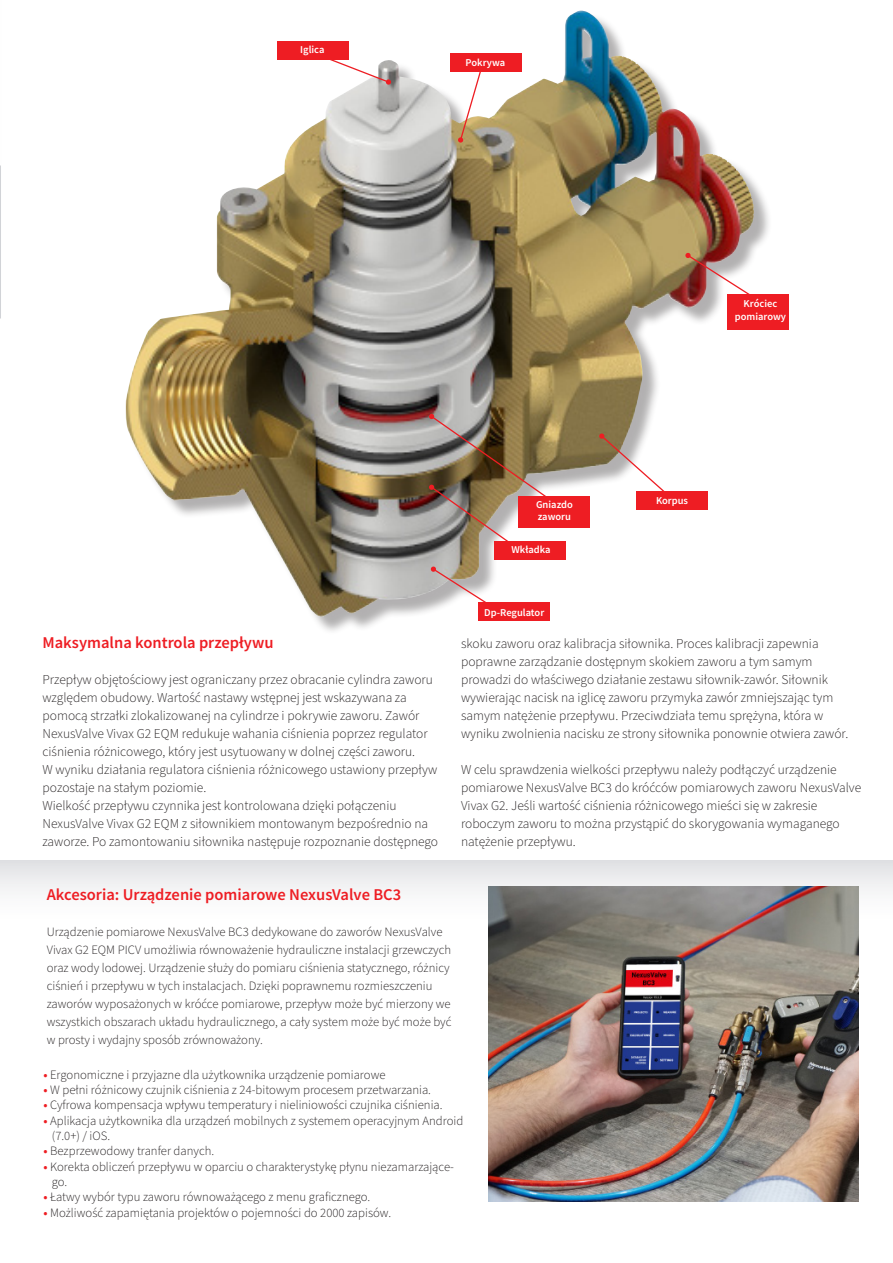
<style>
.page{position:relative;width:893px;height:1263px;background:#fff}
.page>*{position:absolute;margin:0;border:0;box-sizing:border-box;transform-origin:0 0}
.t1{font:600 16.5px "Source Sans Pro";color:#ee1d23}
.t2{font:300 13.5px/18px "Source Sans Pro";color:#231f20}
.t3{font:300 12.75px/18px "Source Sans Pro";color:#231f20}
.t4{font:600 10.5px/12.6px "Source Sans Pro";color:#fff}
.s1{font-weight:600;color:#ee1d23}
</style>
<div class="page">
<img style="left:0;top:165px;width:1px;height:154px">
<svg style="left:0;top:860px;width:893px;height:342px"></svg>
<img style="left:488px;top:887px;width:370px;height:314px">
<div style="left:127px;top:13px;width:646px;height:622px;background:#231f20;opacity:.35"></div>
<img style="left:126px;top:11px;width:563px;height:606px">
<svg style="left:599px;top:433px;width:69px;height:63px"></svg>
<svg style="left:458px;top:72px;width:25px;height:71px"></svg>
<svg style="left:323px;top:56px;width:68px;height:29px"></svg>
<svg style="left:430px;top:566px;width:67px;height:44px"></svg>
<img style="left:429px;top:414px;width:120px;height:135px">
<svg style="left:685px;top:252px;width:66px;height:44px"></svg>
<div style="left:519px;top:496px;width:71px;height:31px;background:#ee1d23"></div>
<div style="left:494px;top:541px;width:72px;height:18px;background:#ee1d23"></div>
<div style="left:478px;top:603px;width:72px;height:18px;background:#ee1d23"></div>
<div style="left:636px;top:492px;width:72px;height:18px;background:#ee1d23"></div>
<div style="left:727px;top:294px;width:62px;height:36px;background:#ee1d23"></div>
<div style="left:450px;top:54px;width:72px;height:18px;background:#ee1d23"></div>
<div style="left:277px;top:41px;width:72px;height:19px;background:#ee1d23"></div>
<p class="t4" style="left:300px;top:43px;width:26px">Iglica</p>
<p class="t4" style="left:466px;top:56px;width:41px">Pokrywa</p>
<p class="t4" style="left:744px;top:297px;width:35px">Króciec</p>
<p class="t4" style="left:735px;top:310px;width:53px">pomiarowy</p>
<p class="t1" style="left:43px;top:632px;width:232px">Maksymalna kontrola przepływu</p>
<p class="t2" style="left:43px;top:671px;width:396px">Przepływ objętościowy jest ograniczany przez obracanie cylindra zaworu względem obudowy. Wartość nastawy wstępnej jest wskazywana za pomocą strzałki zlokalizowanej na cylindrze i pokrywie zaworu. Zawór NexusValve Vivax G2 EQM redukuje wahania ciśnienia poprzez regulator ciśnienia różnicowego, który jest usytuowany w dolnej części zaworu.<br>W wyniku działania regulatora ciśnienia różnicowego ustawiony przepływ pozostaje na stałym poziomie.</p>
<p class="t2" style="left:43px;top:797px;width:397px">Wielkość przepływu czynnika jest kontrolowana dzięki połączeniu<br>NexusValve Vivax G2 EQM z siłownikiem montowanym bezpośrednio na zaworze. Po zamontowaniu siłownika następuje rozpoznanie dostępnego</p>
<p class="t4" style="left:536px;top:498px;width:38px">Gniazdo zaworu</p>
<p class="t4" style="left:511px;top:543px;width:40px">Wkładka</p>
<p class="t4" style="left:484px;top:606px;width:61px">Dp-Regulator</p>
<p class="t4" style="left:656px;top:494px;width:34px">Korpus</p>
<p class="t2" style="left:461px;top:635px;width:389px">skoku zaworu oraz kalibracja siłownika. Proces kalibracji zapewnia poprawne zarządzanie dostępnym skokiem zaworu a tym samym prowadzi do właściwego działanie zestawu siłownik-zawór. Siłownik wywierając nacisk na iglicę zaworu przymyka zawór zmniejszając tym samym natężenie przepływu. Przeciwdziała temu sprężyna, która w wyniku zwolnienia nacisku ze strony siłownika ponownie otwiera zawór.</p>
<p class="t2" style="left:461px;top:761px;width:402px">W celu sprawdzenia wielkości przepływu należy podłączyć urządzenie pomiarowe NexusValve BC3 do króćców pomiarowych zaworu NexusValve Vivax G2. Jeśli wartość ciśnienia różnicowego mieści się w zakresie roboczym zaworu to można przystąpić do skorygowania wymaganego natężenie przepływu.</p>
<p class="t1" style="left:47px;top:884px;width:356px">Akcesoria: Urządzenie pomiarowe NexusValve BC3</p>
<p class="t3" style="left:47px;top:923px;width:406px">Urządzenie pomiarowe NexusValve BC3 dedykowane do zaworów NexusValve Vivax G2 EQM PICV umożliwia równoważenie hydrauliczne instalacji grzewczych oraz wody lodowej. Urządzenie służy do pomiaru ciśnienia statycznego, różnicy ciśnień i przepływu w tych instalacjach. Dzięki poprawnemu rozmieszczeniu zaworów wyposażonych w króćce pomiarowe, przepływ może być mierzony we wszystkich obszarach układu hydraulicznego, a cały system może być może być w prosty i wydajny sposób zrównoważony.</p>
<p class="t3" style="left:43px;top:1066px;width:344px"><span class="s1">•</span> Ergonomiczne i przyjazne dla użytkownika urządzenie pomiarowe</p>
<p class="t3" style="left:43px;top:1081px;width:389px"><span class="s1">•</span> W pełni różnicowy czujnik ciśnienia z 24-bitowym procesem przetwarzania.</p>
<p class="t3" style="left:43px;top:1096px;width:401px"><span class="s1">•</span> Cyfrowa kompensacja wpływu temperatury i nieliniowości czujnika ciśnienia.</p>
<p class="t3" style="left:52px;top:1113px;width:413px;line-height:15.3px;text-indent:-9px"><span class="s1">•</span> Aplikacja użytkownika dla urządzeń mobilnych z systemem operacyjnym Android (7.0+) / iOS.</p>
<p class="t3" style="left:43px;top:1142px;width:172px"><span class="s1">•</span> Bezprzewodowy tranfer danych.</p>
<p class="t3" style="left:52px;top:1159px;width:404px;line-height:15.3px;text-indent:-9px"><span class="s1">•</span> Korekta obliczeń przepływu w oparciu o charakterystykę płynu niezamarzające&shy;go.</p>
<p class="t3" style="left:43px;top:1188px;width:328px"><span class="s1">•</span> Łatwy wybór typu zaworu równoważącego z menu graficznego.</p>
<p class="t3" style="left:43px;top:1204px;width:349px"><span class="s1">•</span> Możliwość zapamiętania projektów o pojemności do 2000 zapisów.</p>
</div>
